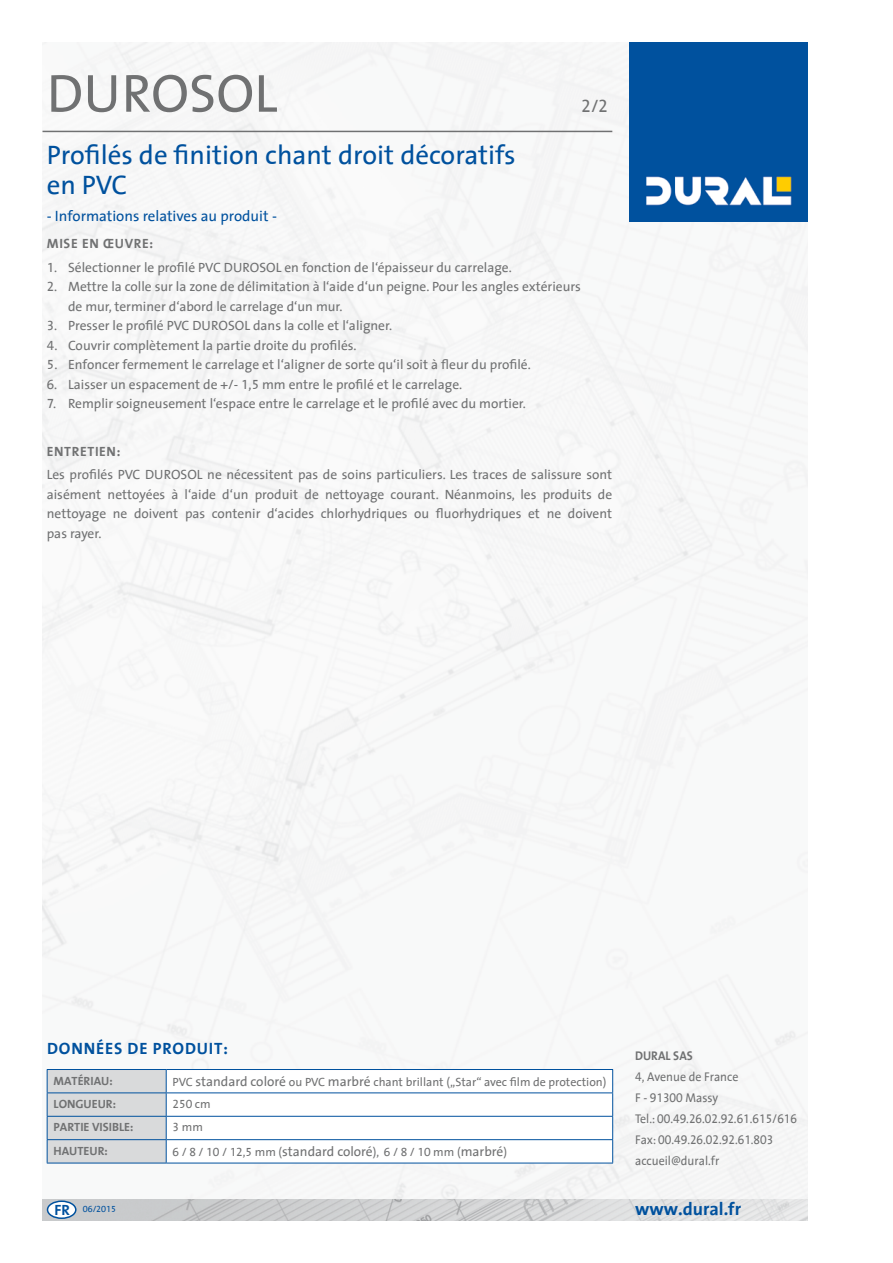
<style>
.page{position:relative;width:893px;height:1263px;background:#fff}
.page>*{position:absolute;margin:0;border:0;box-sizing:border-box;transform-origin:0 0}
.t1{font:54px "Dural The Sans";color:#707172}
.t2{font:27px/30px "Dural The Sans";color:#00519e}
.t3{font:700 18px "Dural The Sans";color:#00519e}
.t4{font:18px "Dural The Sans";color:#707172}
.t5{font:700 16.5px "Dural The Sans";letter-spacing:.05em;color:#00519e}
.t6{font:15px "Dural The Sans";color:#00519e}
.t7{font:13.5px/19.5px "Dural The Sans";color:#707172}
.t8{font:700 13.5px "Dural The Sans";letter-spacing:.05em;color:#707172}
.t9{font:12.75px/21px "Dural The Sans";color:#707172;scale:.94 1}
.t10{font:700 12.75px "Dural The Sans";color:#707172;scale:.94 1}
.t11{font:12px "Dural The Sans";color:#707172}
.t12{font:700 12px "Dural The Sans";color:#707172}
.t13{font:9px "Dural The Sans";color:#00519e}
.s1{font-size:13.5px}
.s2{font-weight:700;font-size:15px}
</style>
<div class="page">
<img style="left:43px;top:43px;width:765px;height:1156px">
<img style="left:43px;top:1199px;width:765px;height:21px">
<img style="left:629px;top:43px;width:179px;height:178px">
<div style="left:48px;top:1201px;width:28px;height:17px;background:#fff;border-radius:50%"></div>
<div style="left:47px;top:1200px;width:30px;height:19px;border:2px solid #00519e;border-radius:50%"></div>
<hr style="left:43px;top:131px;width:569px;height:1px;background:#707172">
<svg style="left:47px;top:1069px;width:566px;height:94px"></svg>
<hr style="left:47px;top:1163px;width:119px;height:1px;background:#00519e">
<hr style="left:166px;top:1163px;width:447px;height:1px;background:#00519e">
<h1 class="t1" style="left:47px;top:48px;width:232px">DUROSOL</h1>
<h2 class="t2" style="left:47px;top:139px;width:470px">Profilés de finition chant droit décoratifs en PVC</h2>
<p class="t6" style="left:47px;top:204px;width:232px">- Informations relatives au produit -</p>
<h3 class="t4" style="left:581px;top:91px;width:29px">2/2</h3>
<p class="t8" style="left:47px;top:232px;width:108px">MISE EN ŒUVRE:</p>
<p class="t7" style="left:47px;top:257px;width:467px">1. Sélectionner le profilé PVC DUROSOL en fonction de l‘épaisseur du carrelage.</p>
<p class="t7" style="left:68px;top:276px;width:514px;text-indent:-21px">2. Mettre la colle sur la zone de délimitation à l‘aide d‘un peigne. Pour les angles extérieurs de mur, terminer d‘abord le carrelage d‘un mur.</p>
<p class="t7" style="left:47px;top:315px;width:347px">3. Presser le profilé PVC DUROSOL dans la colle et l‘aligner.</p>
<p class="t7" style="left:47px;top:335px;width:311px">4. Couvrir complètement la partie droite du profilés.</p>
<p class="t7" style="left:47px;top:354px;width:486px">5. Enfoncer fermement le carrelage et l‘aligner de sorte qu‘il soit à fleur du profilé.</p>
<p class="t7" style="left:47px;top:374px;width:417px">6. Laisser un espacement de +/- 1,5 mm entre le profilé et le carrelage.</p>
<p class="t7" style="left:47px;top:393px;width:481px">7. Remplir soigneusement l‘espace entre le carrelage et le profilé avec du mortier.</p>
<p class="t8" style="left:47px;top:440px;width:75px">ENTRETIEN:</p>
<p class="t7" style="left:47px;top:465px;width:567px;text-align:justify">Les profilés PVC DUROSOL ne nécessitent pas de soins particuliers. Les traces de salissure sont aisément nettoyées à l‘aide d‘un produit de nettoyage courant. Néanmoins, les produits de nettoyage ne doivent pas contenir d‘acides chlorhydriques ou fluorhydriques et ne doivent pas rayer.</p>
<p class="t5" style="left:47px;top:1034px;width:182px">DONNÉES DE PRODUIT:</p>
<p class="t12" style="left:54px;top:1070px;width:61px">MATÉRIAU:</p>
<p class="t11" style="left:173px;top:1072px;width:435px">PVC <span class="s1">standard coloré</span> ou PVC <span class="s1">marbré</span> chant brillant („Star“ avec film de protection)</p>
<p class="t12" style="left:54px;top:1094px;width:64px">LONGUEUR:</p>
<p class="t11" style="left:173px;top:1094px;width:40px">250 cm</p>
<p class="t12" style="left:54px;top:1117px;width:81px">PARTIE VISIBLE:</p>
<p class="t11" style="left:173px;top:1117px;width:32px">3 mm</p>
<p class="t12" style="left:54px;top:1141px;width:56px">HAUTEUR:</p>
<p class="t11" style="left:173px;top:1142px;width:336px">6 / 8 / 10 / 12,5 mm (<span class="s1">standard coloré</span>), 6 / 8 / 10 mm (<span class="s1">marbré</span>)</p>
<p class="t13" style="left:55px;top:1201px;width:63px"><span class="s2">FR</span> 06/2015</p>
<p class="t10" style="left:635px;top:1045px;width:63px">DURAL SAS</p>
<p class="t9" style="left:635px;top:1065px;width:174px">4, Avenue de France<br>F - 91300 Massy<br>Tel.: 00.49.26.02.92.61.615/616<br>Fax: 00.49.26.02.92.61.803 accueil@dural.fr</p>
<h3 class="t3" style="left:635px;top:1194px;width:107px">www.dural.fr</h3>
</div>
